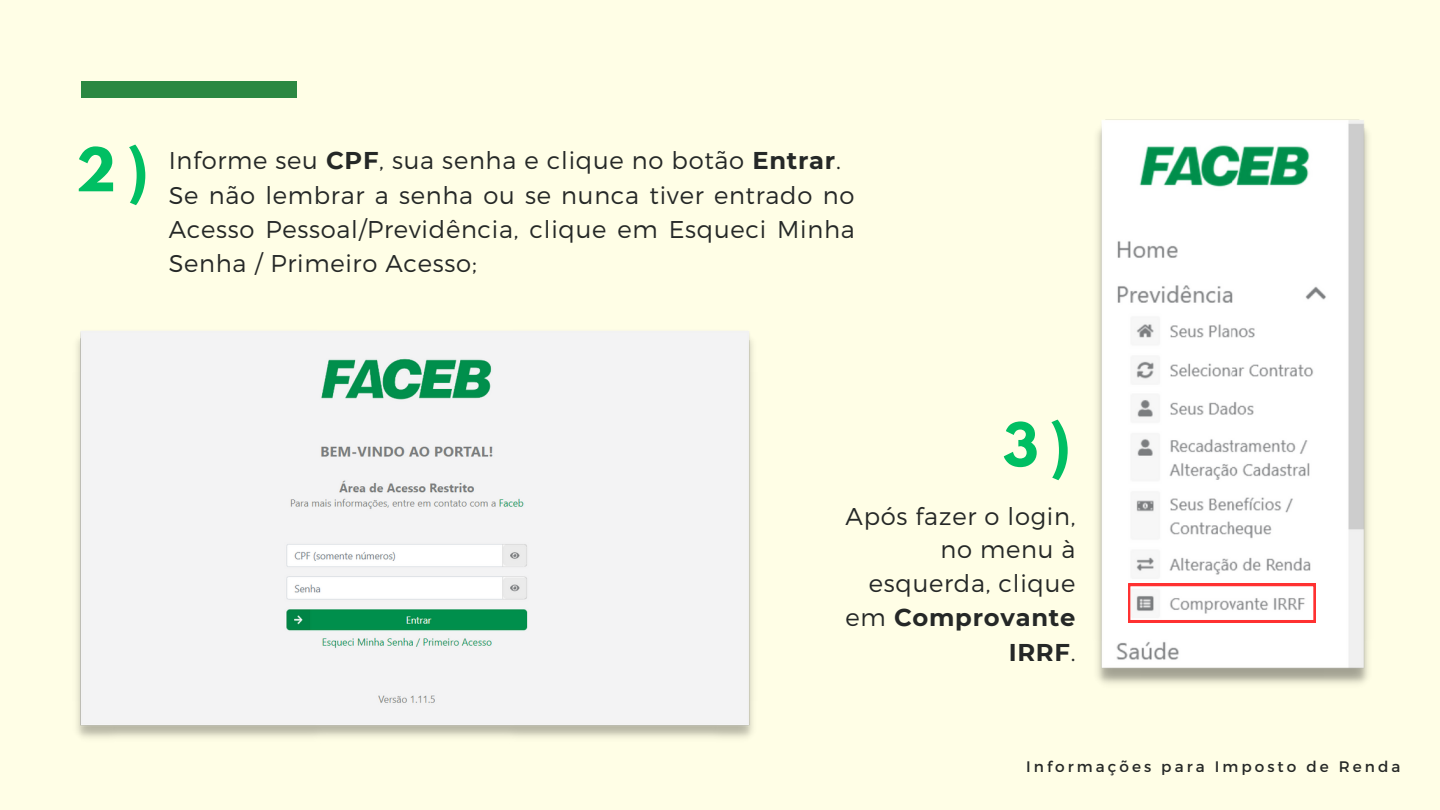
<style>
.page{position:relative;width:1440px;height:810px;background:#fffee6}
.page>*{position:absolute;margin:0;border:0;box-sizing:border-box;transform-origin:0 0}
.t1{font:700 53.4px "League Spartan";color:#00bf63}
.t2{font:300 24.2px/34.1px "Montserrat";letter-spacing:.03em;color:#252827}
.t3{font:15.2px "Montserrat";letter-spacing:.2em;color:#252827}
.s1{font-weight:700}
</style>
<div class="page">
<div style="left:81px;top:81px;width:216px;height:17px;background:#2b8842"></div>
<img style="left:1097px;top:120px;width:272px;height:564px">
<svg style="left:1128px;top:584px;width:188px;height:38px;background:#f2d6d6"></svg>
<img style="left:76px;top:331px;width:677px;height:407px">
<h1 class="t1" style="left:76px;top:143px;width:74px">2)</h1>
<p class="t2" style="left:169px;top:142px;width:688px">Informe seu <span class="s1">CPF</span>, sua senha e clique no botão <span class="s1">Entrar</span>.<br>Se não lembrar a senha ou se nunca tiver entrado no Acesso Pessoal/Previdência, clique em Esqueci Minha Senha / Primeiro Acesso;</p>
<h1 class="t1" style="left:1003px;top:418px;width:69px">3)</h1>
<p class="t2" style="left:846px;top:498px;width:231px;text-align:right">Após fazer o login, no menu à esquerda, clique em <span class="s1">Comprovante<br>IRRF</span>.</p>
<p class="t3" style="left:1026px;top:757px;width:376px">Informações para Imposto de Renda</p>
</div>
